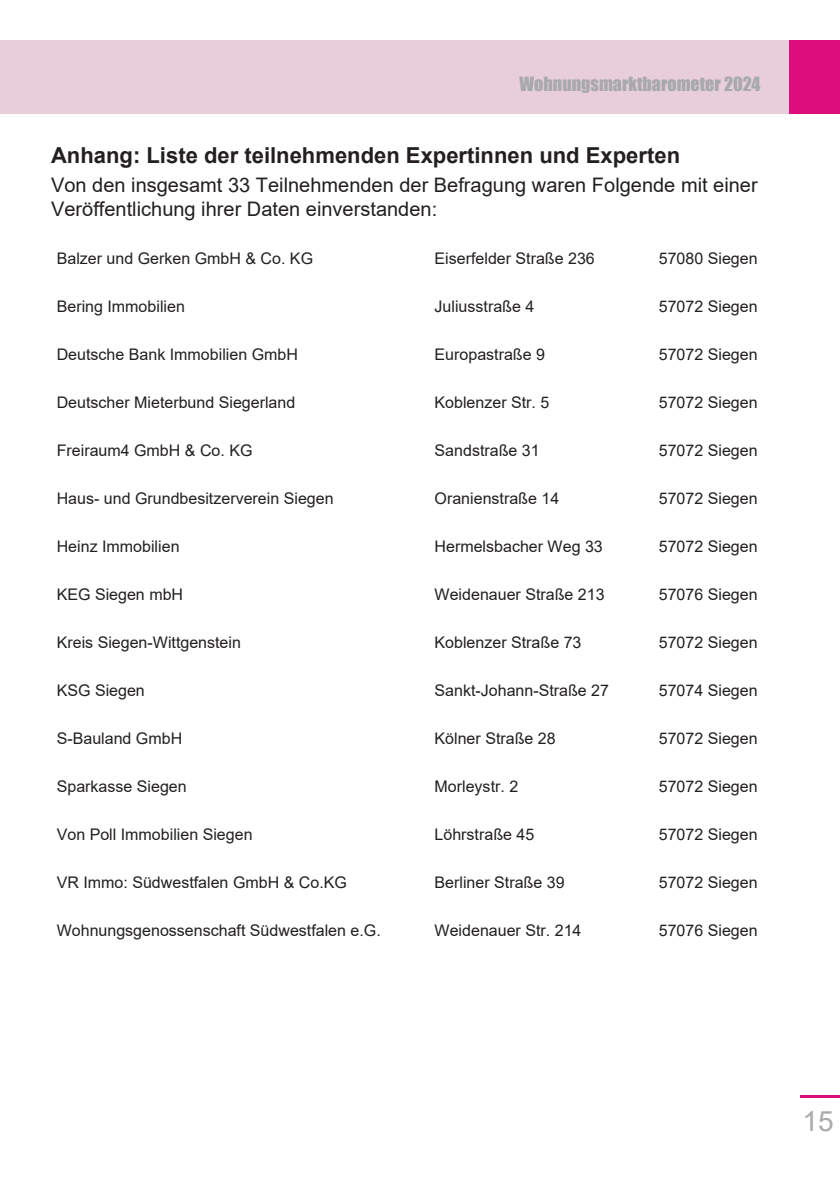
<style>
.page{position:relative;width:840px;height:1191px;background:#fff}
.page>*{position:absolute;margin:0;border:0;box-sizing:border-box;transform-origin:0 0}
.t1{font:28px "Arial";color:#a8a9ad}
.t2{font:700 22px "Arial";color:#231f20}
.t3{font:20px/24px "Arial";color:#231f20}
.t4{font:18px "Impact";color:#a8a9ad}
.t5{font:16px "Arial";color:#231f20}
</style>
<div class="page">
<div style="left:0;top:40px;width:788px;height:73px;background:#e8ceda"></div>
<div style="left:788px;top:40px;width:51px;height:73px;background:#dd0d7d"></div>
<hr style="left:799px;top:1094px;width:40px;height:3px;background:#dd0d7d">
<p class="t4" style="left:519px;top:70px;width:242px">Wohnungsmarktbarometer 2024</p>
<h2 class="t2" style="left:51px;top:140px;width:630px">Anhang: Liste der teilnehmenden Expertinnen und Experten</h2>
<p class="t3" style="left:51px;top:173px;width:707px">Von den insgesamt 33 Teilnehmenden der Befragung waren Folgende mit einer<br>Veröffentlichung ihrer Daten einverstanden:</p>
<p class="t5" style="left:57px;top:247px;width:258px">Balzer und Gerken GmbH &amp; Co. KG</p>
<p class="t5" style="left:434px;top:247px;width:162px">Eiserfelder Straße 236</p>
<p class="t5" style="left:658px;top:247px;width:100px">57080 Siegen</p>
<p class="t5" style="left:57px;top:295px;width:130px">Bering Immobilien</p>
<p class="t5" style="left:434px;top:295px;width:101px">Juliusstraße 4</p>
<p class="t5" style="left:658px;top:295px;width:100px">57072 Siegen</p>
<p class="t5" style="left:57px;top:343px;width:242px">Deutsche Bank Immobilien GmbH</p>
<p class="t5" style="left:434px;top:343px;width:112px">Europastraße 9</p>
<p class="t5" style="left:658px;top:343px;width:100px">57072 Siegen</p>
<p class="t5" style="left:57px;top:391px;width:240px">Deutscher Mieterbund Siegerland</p>
<p class="t5" style="left:434px;top:391px;width:116px">Koblenzer Str. 5</p>
<p class="t5" style="left:658px;top:391px;width:100px">57072 Siegen</p>
<p class="t5" style="left:57px;top:439px;width:197px">Freiraum4 GmbH &amp; Co. KG</p>
<p class="t5" style="left:434px;top:439px;width:106px">Sandstraße 31</p>
<p class="t5" style="left:658px;top:439px;width:100px">57072 Siegen</p>
<p class="t5" style="left:57px;top:487px;width:278px">Haus- und Grundbesitzerverein Siegen</p>
<p class="t5" style="left:434px;top:487px;width:126px">Oranienstraße 14</p>
<p class="t5" style="left:658px;top:487px;width:100px">57072 Siegen</p>
<p class="t5" style="left:57px;top:535px;width:124px">Heinz Immobilien</p>
<p class="t5" style="left:434px;top:535px;width:170px">Hermelsbacher Weg 33</p>
<p class="t5" style="left:658px;top:535px;width:100px">57072 Siegen</p>
<p class="t5" style="left:57px;top:583px;width:128px">KEG Siegen mbH</p>
<p class="t5" style="left:434px;top:583px;width:171px">Weidenauer Straße 213</p>
<p class="t5" style="left:658px;top:583px;width:100px">57076 Siegen</p>
<p class="t5" style="left:57px;top:631px;width:186px">Kreis Siegen-Wittgenstein</p>
<p class="t5" style="left:434px;top:631px;width:148px">Koblenzer Straße 73</p>
<p class="t5" style="left:658px;top:631px;width:100px">57072 Siegen</p>
<p class="t5" style="left:57px;top:679px;width:90px">KSG Siegen</p>
<p class="t5" style="left:434px;top:679px;width:176px">Sankt-Johann-Straße 27</p>
<p class="t5" style="left:658px;top:679px;width:100px">57074 Siegen</p>
<p class="t5" style="left:57px;top:727px;width:127px">S-Bauland GmbH</p>
<p class="t5" style="left:434px;top:727px;width:122px">Kölner Straße 28</p>
<p class="t5" style="left:658px;top:727px;width:100px">57072 Siegen</p>
<p class="t5" style="left:57px;top:775px;width:131px">Sparkasse Siegen</p>
<p class="t5" style="left:434px;top:775px;width:85px">Morleystr. 2</p>
<p class="t5" style="left:658px;top:775px;width:100px">57072 Siegen</p>
<p class="t5" style="left:57px;top:823px;width:197px">Von Poll Immobilien Siegen</p>
<p class="t5" style="left:434px;top:823px;width:101px">Löhrstraße 45</p>
<p class="t5" style="left:658px;top:823px;width:100px">57072 Siegen</p>
<p class="t5" style="left:57px;top:871px;width:291px">VR Immo: Südwestfalen GmbH &amp; Co.KG</p>
<p class="t5" style="left:434px;top:871px;width:131px">Berliner Straße 39</p>
<p class="t5" style="left:658px;top:871px;width:100px">57072 Siegen</p>
<p class="t5" style="left:57px;top:919px;width:325px">Wohnungsgenossenschaft Südwestfalen e.G.</p>
<p class="t5" style="left:434px;top:919px;width:148px">Weidenauer Str. 214</p>
<p class="t5" style="left:658px;top:919px;width:100px">57076 Siegen</p>
<h1 class="t1" style="left:802px;top:1102px;width:33px">15</h1>
</div>
